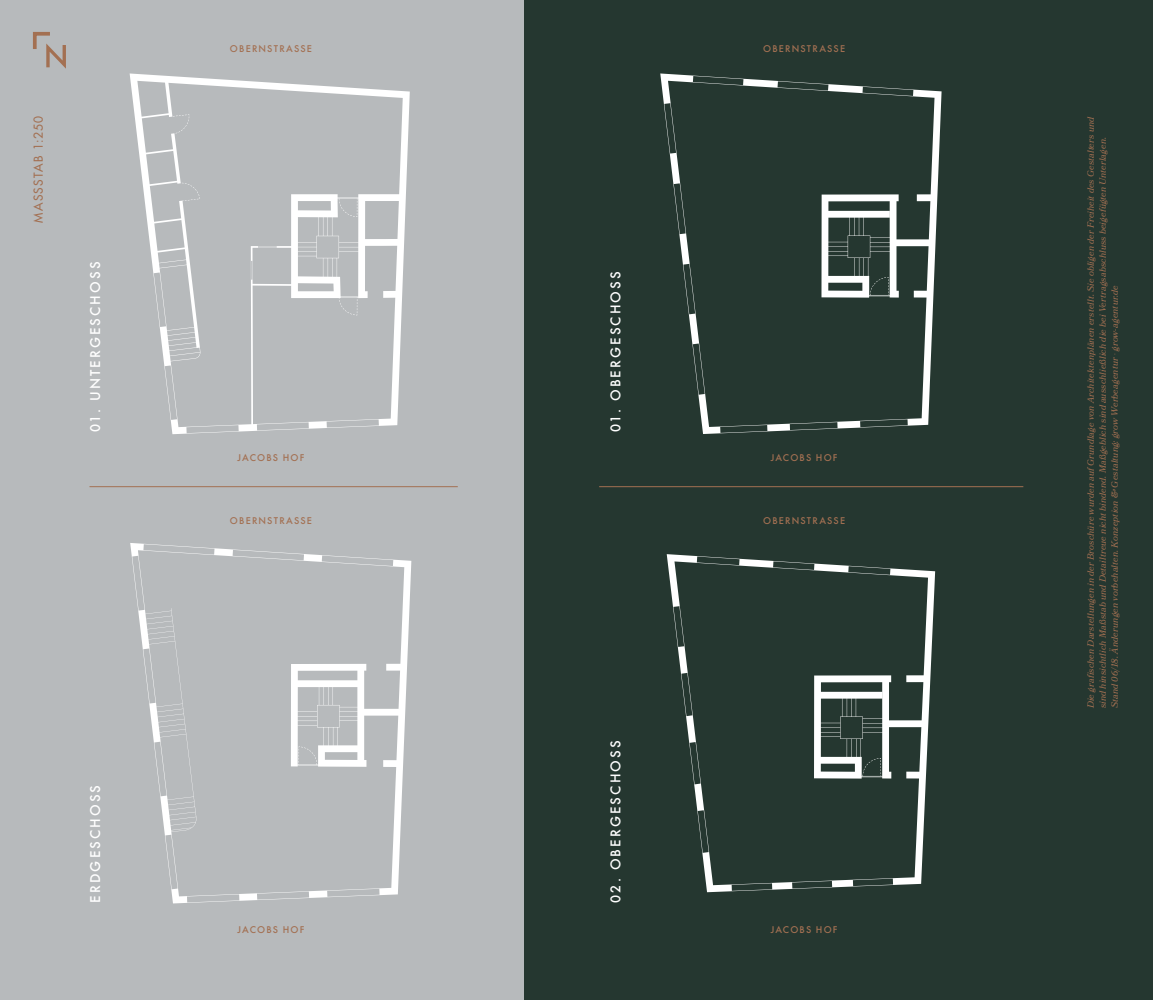
<style>
.page{position:relative;width:1153px;height:1000px;background:#fff}
.page>*{position:absolute;margin:0;border:0;box-sizing:border-box;transform-origin:0 0}
.t1{font:500 13.05px "Futura";letter-spacing:.165em;color:#fff}
.t2{font:500 12px "Futura Std";letter-spacing:.1em;color:#a37052}
.t3{font:italic 9px/12px "Bookmania";letter-spacing:.015em;color:#a37052}
.t4{font:500 9px "Futura";letter-spacing:.13em;color:#a37052}
</style>
<div class="page">
<div style="left:523px;top:0;width:629px;height:999px;background:#253730"></div>
<div style="left:0;top:0;width:523px;height:999px;background:#b7babc"></div>
<svg style="left:33px;top:32px;width:33px;height:37px"></svg>
<hr style="left:89px;top:486px;width:369px;height:1px;background:#a37052">
<svg style="left:130px;top:73px;width:280px;height:361px"></svg>
<svg style="left:182px;top:183px;width:18px;height:18px"></svg>
<svg style="left:339px;top:299px;width:19px;height:16px"></svg>
<svg style="left:339px;top:201px;width:19px;height:16px"></svg>
<svg style="left:173px;top:114px;width:17px;height:19px"></svg>
<svg style="left:130px;top:543px;width:281px;height:360px"></svg>
<hr style="left:599px;top:486px;width:424px;height:1px;background:#a37052">
<svg style="left:660px;top:73px;width:281px;height:361px"></svg>
<svg style="left:666px;top:554px;width:269px;height:338px"></svg>
<h2 class="t2" style="left:31px;top:222px;width:108px;rotate:-90deg">MASSSTAB 1:250</h2>
<h1 class="t1" style="left:86px;top:432px;width:172px;rotate:-90deg">01. UNTERGESCHOSS</h1>
<h1 class="t1" style="left:86px;top:902px;width:119px;rotate:-90deg">ERDGESCHOSS</h1>
<p class="t4" style="left:230px;top:42px;width:83px">OBERNSTRASSE</p>
<p class="t4" style="left:237px;top:451px;width:68px">JACOBS HOF</p>
<p class="t4" style="left:230px;top:514px;width:83px">OBERNSTRASSE</p>
<p class="t4" style="left:237px;top:923px;width:68px">JACOBS HOF</p>
<h1 class="t1" style="left:606px;top:432px;width:162px;rotate:-90deg">01. OBERGESCHOSS</h1>
<h1 class="t1" style="left:606px;top:902px;width:164px;rotate:-90deg">02. OBERGESCHOSS</h1>
<p class="t4" style="left:763px;top:43px;width:83px">OBERNSTRASSE</p>
<p class="t4" style="left:770px;top:451px;width:68px">JACOBS HOF</p>
<p class="t4" style="left:763px;top:514px;width:83px">OBERNSTRASSE</p>
<p class="t4" style="left:770px;top:923px;width:68px">JACOBS HOF</p>
<p class="t3" style="left:1084px;top:708px;width:593px;rotate:-90deg">Die grafischen Darstellungen in der Broschüre wurden aufGrundlage von Architektenplänen erstellt. Sie obligen der Freiheit des Gestalters und sind hinsichtlich Maßstab und Detailtreue nicht bindend. Maßgeblich sind ausschließlich die bei Vertragsabschluss beigefügten Unterlagen.<br>Stand 06/18. Änderungen vorbehalten. Konzeption &amp; Gestaltung: grow Werbeagentur . grow-agentur.de</p>
</div>
